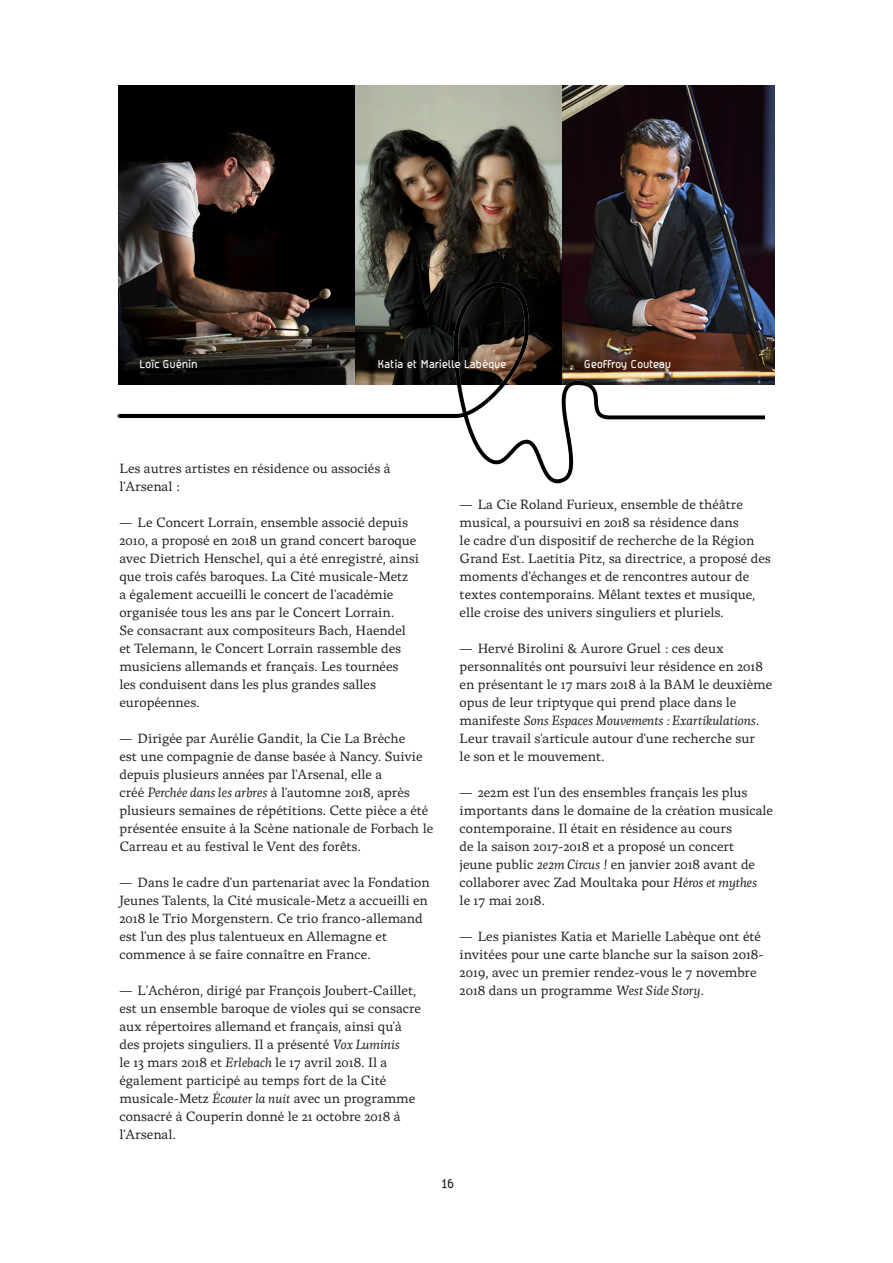
<style>
.page{position:relative;width:893px;height:1263px;background:#fff}
.page>*{position:absolute;margin:0;border:0;box-sizing:border-box;transform-origin:0 0}
.t1{font:13.5px/18px "Malaussene Translation";color:#231f20}
.t2{font:500 13.5px "Friends";color:#231f20}
.t3{font:500 12px "Friends";color:#fff}
.s1{font-style:italic}
</style>
<div class="page">
<img style="left:119px;top:85px;width:655px;height:300px">
<img style="left:117px;top:260px;width:648px;height:224px">
<p class="t3" style="left:140px;top:357px;width:59px">Loïc Guénin</p>
<p class="t3" style="left:378px;top:357px;width:130px">Katia et Marielle Labèque</p>
<p class="t3" style="left:585px;top:357px;width:88px">Geoffroy Couteau</p>
<p class="t1" style="left:119px;top:459px;width:273px">Les autres artistes en résidence ou associés à l’Arsenal :</p>
<p class="t1" style="left:119px;top:513px;width:301px">— Le Concert Lorrain, ensemble associé depuis 2010, a proposé en 2018 un grand concert baroque avec Dietrich Henschel, qui a été enregistré, ainsi que trois cafés baroques. La Cité musicale-Metz<br>a également accueilli le concert de l’académie organisée tous les ans par le Concert Lorrain.<br>Se consacrant aux compositeurs Bach, Haendel et Telemann, le Concert Lorrain rassemble des musiciens allemands et français. Les tournées<br>les conduisent dans les plus grandes salles européennes.</p>
<p class="t1" style="left:119px;top:729px;width:315px">— Dirigée par Aurélie Gandit, la Cie La Brèche<br>est une compagnie de danse basée à Nancy. Suivie depuis plusieurs années par l’Arsenal, elle a<br>créé <span class="s1">Perchée dans les arbres</span> à l’automne 2018, après plusieurs semaines de répétitions. Cette pièce a été présentée ensuite à la Scène nationale de Forbach le Carreau et au festival le Vent des forêts.</p>
<p class="t1" style="left:119px;top:873px;width:312px">— Dans le cadre d’un partenariat avec la Fondation Jeunes Talents, la Cité musicale-Metz a accueilli en 2018 le Trio Morgenstern. Ce trio franco-allemand est l’un des plus talentueux en Allemagne et commence à se faire connaître en France.</p>
<p class="t1" style="left:119px;top:981px;width:303px">— L’Achéron, dirigé par François Joubert-Caillet, est un ensemble baroque de violes qui se consacre aux répertoires allemand et français, ainsi qu’à des projets singuliers. Il a présenté <span class="s1">Vox Luminis<br></span>le 13 mars 2018 et <span class="s1">Erlebach</span> le 17 avril 2018. Il a également participé au temps fort de la Cité musicale-Metz <span class="s1">Écouter la nuit</span> avec un programme consacré à Couperin donné le 21 octobre 2018 à l’Arsenal.</p>
<p class="t1" style="left:460px;top:495px;width:313px">— La Cie Roland Furieux, ensemble de théâtre musical, a poursuivi en 2018 sa résidence dans<br>le cadre d’un dispositif de recherche de la Région Grand Est. Laetitia Pitz, sa directrice, a proposé des moments d’échanges et de rencontres autour de textes contemporains. Mêlant textes et musique, elle croise des univers singuliers et pluriels.</p>
<p class="t1" style="left:460px;top:639px;width:314px">— Hervé Birolini &amp; Aurore Gruel : ces deux personnalités ont poursuivi leur résidence en 2018 en présentant le 17 mars 2018 à la BAM le deuxième opus de leur triptyque qui prend place dans le manifeste <span class="s1">Sons Espaces Mouvements : Exartikulations</span>.<br>Leur travail s’articule autour d’une recherche sur<br>le son et le mouvement.</p>
<p class="t1" style="left:460px;top:783px;width:315px">— 2e2m est l’un des ensembles français les plus importants dans le domaine de la création musicale contemporaine. Il était en résidence au cours<br>de la saison 2017-2018 et a proposé un concert<br>jeune public <span class="s1">2e2m Circus !</span> en janvier 2018 avant de collaborer avec Zad Moultaka pour <span class="s1">Héros et mythes<br></span>le 17 mai 2018.</p>
<p class="t1" style="left:460px;top:927px;width:306px">— Les pianistes Katia et Marielle Labèque ont été invitées pour une carte blanche sur la saison 2018- 2019, avec un premier rendez-vous le 7 novembre 2018 dans un programme <span class="s1">West Side Story</span>.</p>
<p class="t2" style="left:442px;top:1176px;width:14px">16</p>
</div>
